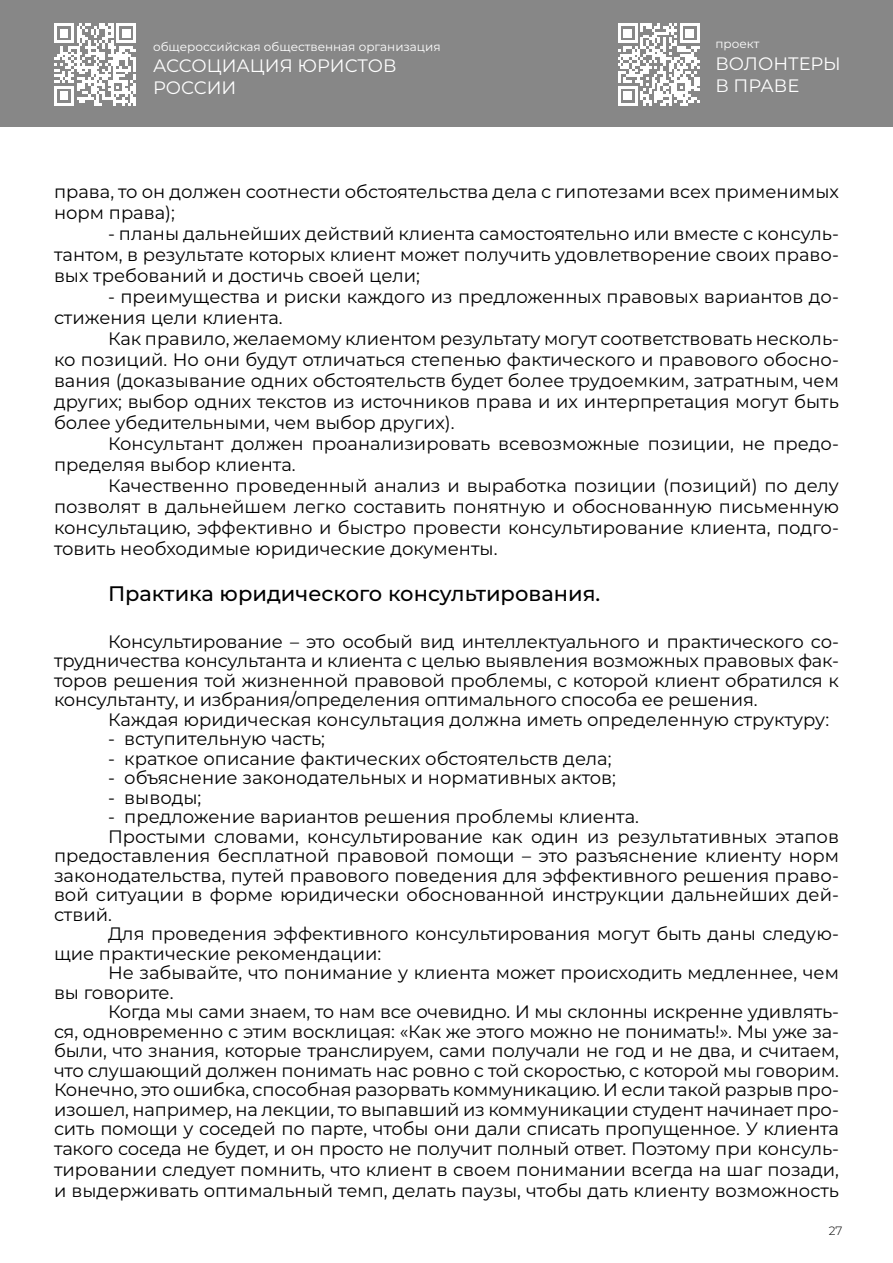
<style>
.page{position:relative;width:893px;height:1263px;background:#fff}
.page>*{position:absolute;margin:0;border:0;box-sizing:border-box;transform-origin:0 0}
.t1{font:500 21px "Montserrat";color:#000}
.t2{font:18px/21px "Montserrat";color:#000;text-align:justify}
.t3{font:18px/21.6px "Montserrat";color:#fff}
.t4{font:12px "Montserrat";color:#fff}
.t5{font:300 12px "Montserrat";color:#000}
</style>
<div class="page">
<div style="left:0;top:0;width:893px;height:127px;background:#878787"></div>
<svg style="left:618px;top:23px;width:82px;height:82px"></svg>
<svg style="left:54px;top:23px;width:82px;height:82px"></svg>
<p class="t4" style="left:153px;top:38px;width:289px">общероссийская общественная организация</p>
<p class="t3" style="left:153px;top:55px;width:245px">АССОЦИАЦИЯ ЮРИСТОВ<br>РОССИИ</p>
<p class="t4" style="left:715px;top:36px;width:45px">проект</p>
<p class="t3" style="left:715px;top:52px;width:127px">ВОЛОНТЕРЫ<br>В ПРАВЕ</p>
<p class="t2" style="left:54px;top:181px;width:786px">права, то он должен соотнести обстоятельства дела с гипотезами всех применимых норм права);</p>
<p class="t2" style="left:54px;top:223px;width:786px;text-indent:54px">- планы дальнейших действий клиента самостоятельно или вместе с консуль&shy;тантом, в результате которых клиент может получить удовлетворение своих право&shy;вых требований и достичь своей цели;</p>
<p class="t2" style="left:54px;top:286px;width:786px;text-indent:54px">- преимущества и риски каждого из предложенных правовых вариантов до&shy;стижения цели клиента.</p>
<p class="t2" style="left:54px;top:328px;width:786px;text-indent:54px">Как правило, желаемому клиентом результату могут соответствовать несколь&shy;ко позиций. Но они будут отличаться степенью фактического и правового обосно&shy;вания (доказывание одних обстоятельств будет более трудоемким, затратным, чем других; выбор одних текстов из источников права и их интерпретация могут быть более убедительными, чем выбор других).</p>
<p class="t2" style="left:54px;top:433px;width:786px;text-indent:54px">Консультант должен проанализировать всевозможные позиции, не предо&shy;пределяя выбор клиента.</p>
<p class="t2" style="left:54px;top:475px;width:786px;text-indent:54px">Качественно проведенный анализ и выработка позиции (позиций) по делу позволят в дальнейшем легко составить понятную и обоснованную письменную консультацию, эффективно и быстро провести консультирование клиента, подго&shy;товить необходимые юридические документы.</p>
<p class="t1" style="left:108px;top:579px;width:494px">Практика юридического консультирования.</p>
<p class="t2" style="left:54px;top:631px;width:786px;line-height:19.5px;text-indent:54px">Консультирование – это особый вид интеллектуального и практического со&shy;трудничества консультанта и клиента с целью выявления возможных правовых фак&shy;торов решения той жизненной правовой проблемы, с которой клиент обратился к консультанту, и избрания/определения оптимального способа ее решения.</p>
<p class="t2" style="left:108px;top:708px;width:723px">Каждая юридическая консультация должна иметь определенную структуру:</p>
<p class="t2" style="left:108px;top:727px;width:219px">- вступительную часть;</p>
<p class="t2" style="left:108px;top:747px;width:505px">- краткое описание фактических обстоятельств дела;</p>
<p class="t2" style="left:108px;top:766px;width:509px">- объяснение законодательных и нормативных актов;</p>
<p class="t2" style="left:108px;top:786px;width:95px">- выводы;</p>
<p class="t2" style="left:108px;top:805px;width:533px">- предложение вариантов решения проблемы клиента.</p>
<p class="t2" style="left:108px;top:825px;width:732px">Простыми словами, консультирование как один из результативных этапов</p>
<p class="t2" style="left:54px;top:844px;width:786px">предоставления бесплатной правовой помощи – это разъяснение клиенту норм</p>
<p class="t2" style="left:54px;top:864px;width:786px">законодательства, путей правового поведения для эффективного решения право-</p>
<p class="t2" style="left:54px;top:883px;width:786px">вой ситуации в форме юридически обоснованной инструкции дальнейших дей-</p>
<p class="t2" style="left:54px;top:903px;width:59px">ствий.</p>
<p class="t2" style="left:108px;top:922px;width:732px">Для проведения эффективного консультирования могут быть даны следую-</p>
<p class="t2" style="left:54px;top:942px;width:329px">щие практические рекомендации:</p>
<p class="t2" style="left:108px;top:961px;width:732px">Не забывайте, что понимание у клиента может происходить медленнее, чем</p>
<p class="t2" style="left:54px;top:981px;width:121px">вы говорите.</p>
<p class="t2" style="left:108px;top:1000px;width:732px">Когда мы сами знаем, то нам все очевидно. И мы склонны искренне удивлять-</p>
<p class="t2" style="left:54px;top:1020px;width:786px">ся, одновременно с этим восклицая: «Как же этого можно не понимать!». Мы уже за-</p>
<p class="t2" style="left:54px;top:1039px;width:786px">были, что знания, которые транслируем, сами получали не год и не два, и считаем,</p>
<p class="t2" style="left:54px;top:1059px;width:786px">что слушающий должен понимать нас ровно с той скоростью, с которой мы говорим.</p>
<p class="t2" style="left:54px;top:1078px;width:786px">Конечно, это ошибка, способная разорвать коммуникацию. И если такой разрыв про-</p>
<p class="t2" style="left:54px;top:1098px;width:786px">изошел, например, на лекции, то выпавший из коммуникации студент начинает про-</p>
<p class="t2" style="left:54px;top:1117px;width:786px">сить помощи у соседей по парте, чтобы они дали списать пропущенное. У клиента</p>
<p class="t2" style="left:54px;top:1137px;width:786px">такого соседа не будет, и он просто не получит полный ответ. Поэтому при консуль-</p>
<p class="t2" style="left:54px;top:1158px;width:786px">тировании следует помнить, что клиент в своем понимании всегда на шаг позади,</p>
<p class="t2" style="left:54px;top:1179px;width:786px">и выдерживать оптимальный темп, делать паузы, чтобы дать клиенту возможность</p>
<p class="t5" style="left:829px;top:1222px;width:15px">27</p>
</div>
